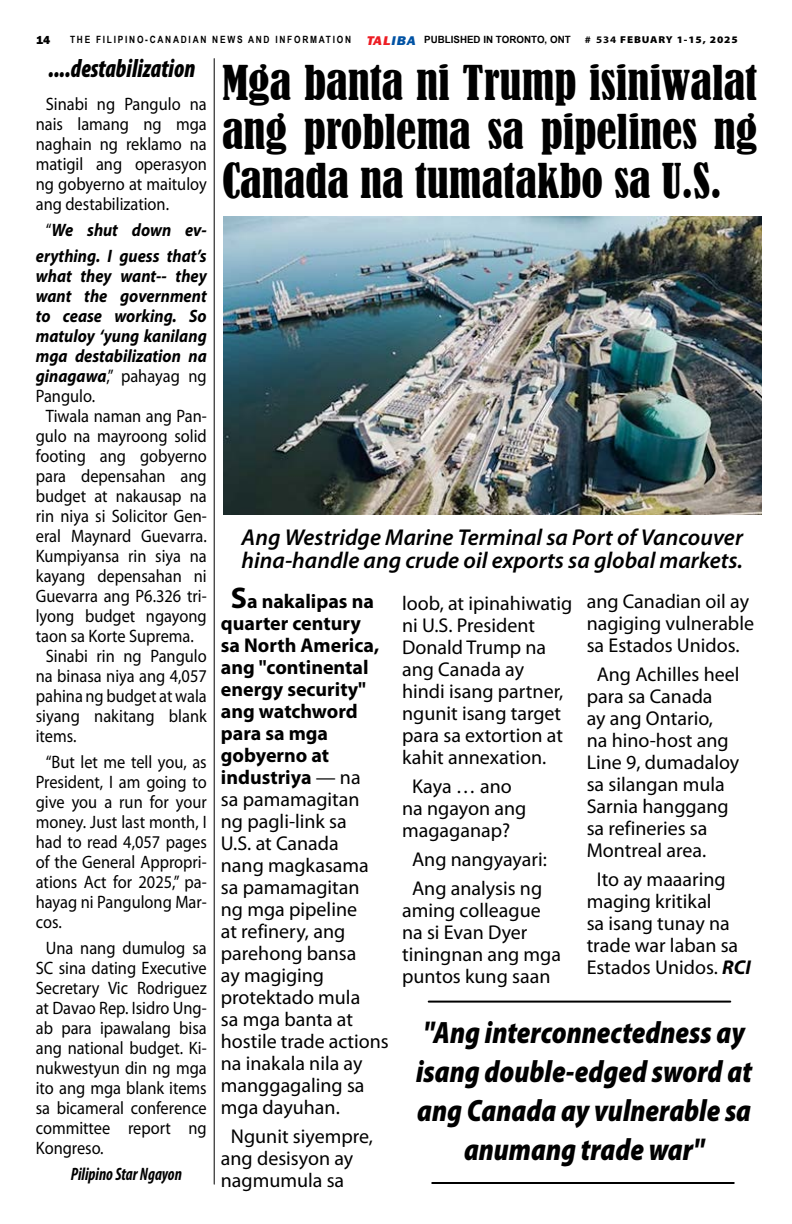
<style>
.page{position:relative;width:792px;height:1224px;background:#fff}
.page>*{position:absolute;margin:0;border:0;box-sizing:border-box;transform-origin:0 0}
.t1{font:condensed 45px/49px "Bernard";color:#000;text-align:justify}
.t2{font:italic 900 semi-condensed 31px/39px "Myriad Pro";color:#000;text-align:center;scale:.9 1}
.t3{font:italic 900 condensed 26px "Myriad Pro";color:#000;scale:.9 1}
.t4{font:italic 600 23px/23px "Myriad Pro";color:#000}
.t5{font:20px/22px "Myriad Pro";color:#000}
.t6{font:18px/20px "Myriad Pro";color:#000;text-align:justify;scale:.91 1}
.t7{font:italic 700 18px/26px "Myriad Pro";color:#000;text-align:center;scale:.91 1}
.t8{font:italic 700 condensed 18px "Myriad Pro";color:#000;scale:.9 1}
.t9{font:800 12px "Franklin Gothic";color:#000}
.t10{font:700 10px "Arial Narrow";letter-spacing:.17em;color:#000}
.t11{font:900 10px "Myriad Pro";letter-spacing:.08em;color:#000;scale:1.1 1}
.s1{font-family:"Franklin Gothic";font-weight:800;font-style:italic;font-size:13px;color:#ed1d24}
.s2{font-family:"Franklin Gothic";font-weight:800;font-style:italic;font-size:13px;color:#0052a4}
.s3{font-weight:700}
.s4{font-weight:400;font-style:normal}
.s5{font-weight:700;font-style:italic}
.s6{font-weight:700;font-size:30px}
</style>
<div class="page">
<img style="left:224px;top:216px;width:537px;height:299px">
<hr style="left:429px;top:1001px;width:301px;height:2px;background:#000">
<hr style="left:432px;top:1182px;width:302px;height:2px;background:#000">
<hr style="left:214px;top:59px;width:1px;height:1125px;background:#000">
<p class="t9" style="left:36px;top:33px;width:16px">14</p>
<p class="t10" style="left:70px;top:32px;width:502px">THE FILIPINO-CANADIAN NEWS AND INFORMATION <span class="s1">TAL</span><span class="s2">IBA</span> PUBLISHED IN TORONTO, ONT</p>
<p class="t11" style="left:585px;top:33px;width:140px"><span class="s3"># 534</span> FEBUARY 1-15, 2025</p>
<h1 class="t1" style="left:222px;top:59px;width:537px">Mga banta ni Trump isiniwalat ang problema sa pipelines ng Canada na tumatakbo sa U.S.</h1>
<h3 class="t3" style="left:48px;top:52px;width:165px">....destabilization</h3>
<p class="t6" style="left:36px;top:94px;width:189px;text-indent:10px">Sinabi ng Pangulo na nais lamang ng mga naghain ng reklamo na matigil ang operasyon ng gobyerno at maituloy ang destabilization.</p>
<p class="t7" style="left:36px;top:216px;width:189px"><span class="s4">“</span>We shut down ev&shy;erything. I guess that’s</p>
<p class="t7" style="left:36px;top:262px;width:189px">what they want-- they</p>
<p class="t7" style="left:36px;top:282px;width:189px">want the government</p>
<p class="t7" style="left:36px;top:302px;width:189px">to cease working. So</p>
<p class="t7" style="left:36px;top:322px;width:189px">matuloy ‘yung kanilang</p>
<p class="t7" style="left:36px;top:342px;width:189px">mga destabilization na</p>
<p class="t6" style="left:36px;top:366px;width:189px"><span class="s5">ginagawa</span>,” pahayag ng</p>
<p class="t6" style="left:36px;top:386px;width:67px">Pangulo.</p>
<p class="t6" style="left:46px;top:406px;width:178px">Tiwala naman ang Pan-</p>
<p class="t6" style="left:36px;top:426px;width:189px">gulo na mayroong solid</p>
<p class="t6" style="left:36px;top:446px;width:189px">footing ang gobyerno</p>
<p class="t6" style="left:36px;top:466px;width:189px">para depensahan ang</p>
<p class="t6" style="left:36px;top:486px;width:189px">budget at nakausap na</p>
<p class="t6" style="left:36px;top:506px;width:189px">rin niya si Solicitor Gen-</p>
<p class="t6" style="left:36px;top:526px;width:189px">eral Maynard Guevarra.</p>
<p class="t6" style="left:36px;top:546px;width:189px">Kumpiyansa rin siya na</p>
<p class="t6" style="left:36px;top:566px;width:189px">kayang depensahan ni</p>
<p class="t6" style="left:36px;top:586px;width:189px">Guevarra ang P6.326 tri-</p>
<p class="t6" style="left:36px;top:606px;width:189px">lyong budget ngayong</p>
<p class="t6" style="left:36px;top:626px;width:175px">taon sa Korte Suprema.</p>
<p class="t6" style="left:46px;top:646px;width:178px">Sinabi rin ng Pangulo</p>
<p class="t6" style="left:36px;top:666px;width:189px">na binasa niya ang 4,057</p>
<p class="t6" style="left:36px;top:686px;width:189px">pahina ng budget at wala</p>
<p class="t6" style="left:36px;top:706px;width:189px">siyang nakitang blank</p>
<p class="t6" style="left:36px;top:726px;width:46px">items.</p>
<p class="t6" style="left:36px;top:752px;width:189px;text-indent:10px">“But let me tell you, as President, I am going to give you a run for your money. Just last month, I had to read 4,057 pages of the General Appropri&shy;ations Act for 2025,” pa&shy;hayag ni Pangulong Mar&shy;cos.</p>
<p class="t6" style="left:36px;top:938px;width:189px;text-indent:10px">Una nang dumulog sa SC sina dating Executive Secretary Vic Rodriguez at Davao Rep. Isidro Ung&shy;ab para ipawalang bisa ang national budget. Ki&shy;nukwestyun din ng mga ito ang mga blank items sa bicameral conference committee report ng Kongreso.</p>
<p class="t8" style="left:71px;top:1163px;width:125px">Pilipino Star Ngayon</p>
<p class="t4" style="left:242px;top:525px;width:503px">Ang Westridge Marine Terminal sa Port of Vancouver hina-handle ang crude oil exports sa global markets.</p>
<p class="t5" style="left:221px;top:590px;width:169px;text-indent:10px"><span class="s6">S</span><span class="s3">a nakalipas na quarter century<br>sa North America, ang "continental energy security" ang watchword para sa mga gobyerno at industriya</span> — na<br>sa pamamagitan<br>ng pagli-link sa<br>U.S. at Canada<br>nang magkasama sa pamamagitan<br>ng mga pipeline<br>at refinery, ang parehong bansa<br>ay magiging protektado mula<br>sa mga banta at hostile trade actions na inakala nila ay manggagaling sa mga dayuhan.</p>
<p class="t5" style="left:221px;top:1125px;width:154px;text-indent:10px">Ngunit siyempre, ang desisyon ay nagmumula sa</p>
<p class="t5" style="left:587px;top:590px;width:169px">ang Canadian oil ay nagiging vulnerable sa Estados Unidos.</p>
<p class="t5" style="left:587px;top:663px;width:154px;text-indent:10px">Ang Achilles heel para sa Canada<br>ay ang Ontario,<br>na hino-host ang<br>Line 9, dumadaloy sa silangan mula<br>Sarnia hanggang sa refineries sa<br>Montreal area.</p>
<p class="t5" style="left:587px;top:868px;width:166px;text-indent:10px">Ito ay maaaring maging kritikal<br>sa isang tunay na trade war laban sa<br>Estados Unidos. <span class="s5">RCI</span></p>
<p class="t5" style="left:402px;top:592px;width:172px">loob, at ipinahiwatig ni U.S. President<br>Donald Trump na ang Canada ay<br>hindi isang partner, ngunit isang target para sa extortion at kahit annexation.</p>
<p class="t5" style="left:402px;top:775px;width:126px;text-indent:10px">Kaya … ano na ngayon ang magaganap?</p>
<p class="t5" style="left:412px;top:844px;width:136px;line-height:29px">Ang nangyayari:<br>Ang analysis ng</p>
<p class="t5" style="left:402px;top:899px;width:160px">aming colleague na si Evan Dyer tiningnan ang mga puntos kung saan</p>
<h2 class="t2" style="left:416px;top:1012px;width:375px">"Ang interconnectedness ay isang double-edged sword at ang Canada ay vulnerable sa anumang trade war"</h2>
</div>
